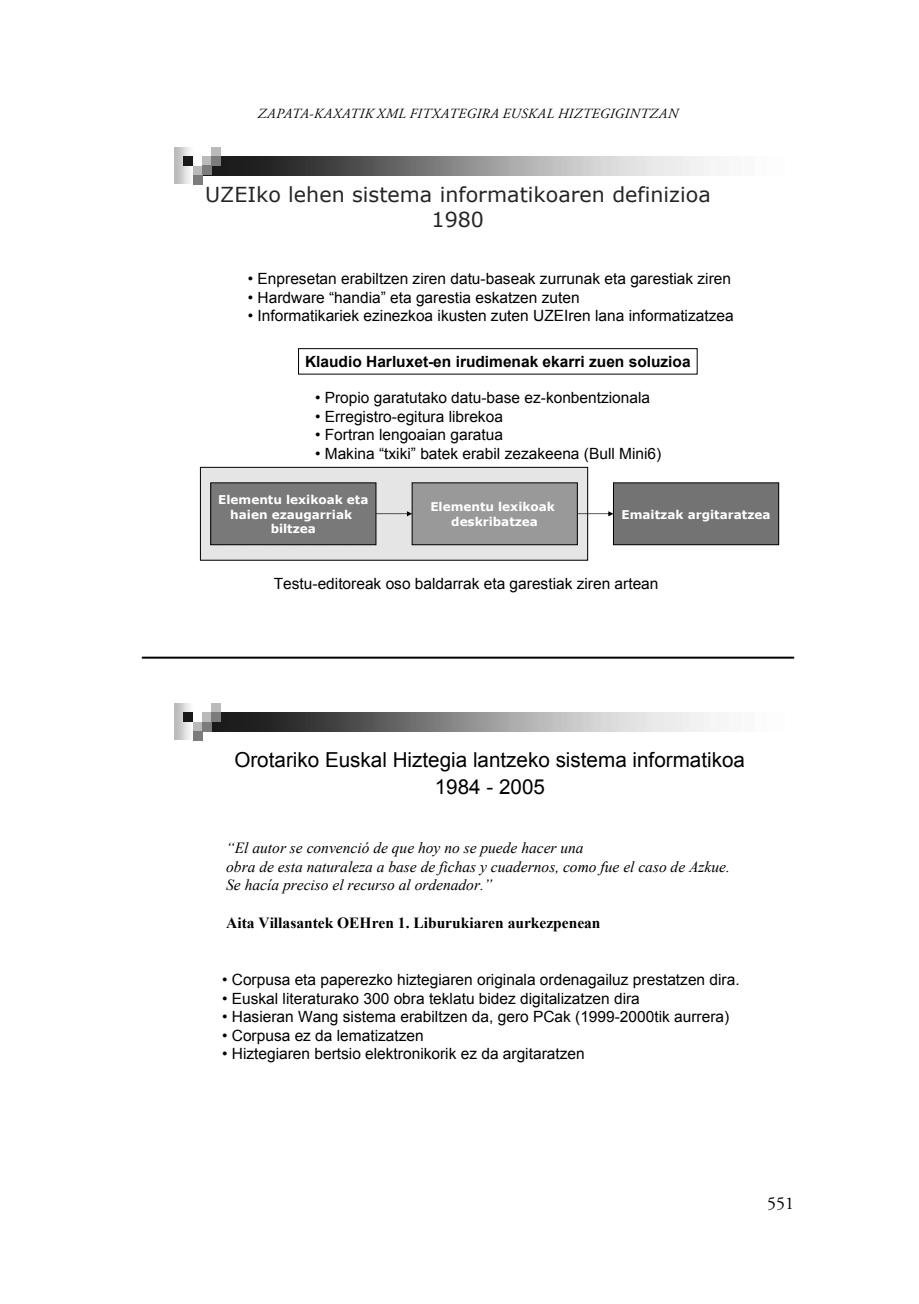
<style>
.page{position:relative;width:919px;height:1304px;background:#fff}
.page>*{position:absolute;margin:0;border:0;box-sizing:border-box;transform-origin:0 0}
.t1{font:20.6px/27.2px "Arial";color:#000;text-align:center}
.t2{font:20.6px/24.8px "Verdana";color:#252525;text-align:center}
.t3{font:18px "Adobe Garamond Pro";color:#000}
.t4{font:15.4px "Arial";color:#000}
.t5{font:italic 15.4px/18.6px "Times New Roman";color:#000}
.t6{font:700 15.4px "Times New Roman";color:#000}
.t7{font:700 15.4px "Arial";color:#000}
.t8{font:italic 14px "Adobe Garamond Pro";letter-spacing:.02em;color:#000}
.t9{font:700 12px/14.4px "Verdana";color:#fff;text-align:center}
</style>
<div class="page">
<img style="left:174px;top:147px;width:19px;height:37px">
<img style="left:202px;top:156px;width:507px;height:19px">
<div style="left:202px;top:157px;width:10px;height:9px;background:#bababa"></div>
<div style="left:212px;top:147px;width:9px;height:10px;background:#bababa"></div>
<div style="left:212px;top:157px;width:9px;height:9px;background:#7c7c7c"></div>
<div style="left:193px;top:166px;width:9px;height:9px;background:#bababa"></div>
<div style="left:183px;top:157px;width:10px;height:9px;background:#191919"></div>
<div style="left:202px;top:166px;width:10px;height:9px;background:#7c7c7c"></div>
<div style="left:193px;top:175px;width:9px;height:9px;background:#7c7c7c"></div>
<div style="left:202px;top:469px;width:384px;height:90px;background:#e5e5e5"></div>
<div style="left:200px;top:467px;width:388px;height:94px;border:1px solid #000"></div>
<div style="left:298px;top:348px;width:399px;height:26px;border:1px solid #000"></div>
<div style="left:211px;top:483px;width:165px;height:62px;background:#797979"></div>
<div style="left:210px;top:482px;width:166px;height:63px;border:1px solid #000"></div>
<div style="left:412px;top:483px;width:165px;height:62px;background:#999"></div>
<div style="left:412px;top:482px;width:165px;height:63px;border:1px solid #000"></div>
<div style="left:613px;top:483px;width:165px;height:62px;background:#737373"></div>
<div style="left:613px;top:482px;width:166px;height:63px;border:1px solid #000"></div>
<svg style="left:375px;top:511px;width:37px;height:5px"></svg>
<svg style="left:577px;top:511px;width:36px;height:5px"></svg>
<img style="left:174px;top:703px;width:19px;height:37px">
<img style="left:212px;top:713px;width:497px;height:18px">
<div style="left:202px;top:713px;width:10px;height:9px;background:#bababa"></div>
<div style="left:212px;top:704px;width:9px;height:9px;background:#bababa"></div>
<div style="left:212px;top:713px;width:9px;height:9px;background:#7c7c7c"></div>
<div style="left:193px;top:722px;width:9px;height:9px;background:#bababa"></div>
<div style="left:183px;top:713px;width:10px;height:9px;background:#191919"></div>
<div style="left:202px;top:722px;width:10px;height:9px;background:#7c7c7c"></div>
<div style="left:193px;top:731px;width:9px;height:9px;background:#7c7c7c"></div>
<hr style="left:142px;top:657px;width:652px;height:2px;background:#000">
<p class="t8" style="left:258px;top:105px;width:421px">ZAPATA-KAXATIK XML FITXATEGIRA EUSKAL HIZTEGIGINTZAN</p>
<h1 class="t2" style="left:205px;top:181px;width:507px">UZEIko lehen sistema informatikoaren definizioa<br>1980</h1>
<p class="t4" style="left:248px;top:269px;width:484px">• Enpresetan erabiltzen ziren datu-baseak zurrunak eta garestiak ziren</p>
<p class="t4" style="left:248px;top:287px;width:333px">• Hardware “handia” eta garestia eskatzen zuten</p>
<p class="t4" style="left:248px;top:306px;width:487px">• Informatikariek ezinezkoa ikusten zuten UZEIren lana informatizatzea</p>
<p class="t7" style="left:305px;top:352px;width:387px">Klaudio Harluxet-en irudimenak ekarri zuen soluzioa</p>
<p class="t4" style="left:315px;top:387px;width:336px">• Propio garatutako datu-base ez-konbentzionala</p>
<p class="t4" style="left:315px;top:406px;width:189px">• Erregistro-egitura librekoa</p>
<p class="t4" style="left:315px;top:425px;width:189px">• Fortran lengoaian garatua</p>
<p class="t4" style="left:315px;top:443px;width:348px">• Makina “txiki” batek erabil zezakeena (Bull Mini6)</p>
<p class="t9" style="left:218px;top:492px;width:152px">Elementu lexikoak eta haien ezaugarriak biltzea</p>
<p class="t9" style="left:430px;top:499px;width:126px">Elementu lexikoak deskribatzea</p>
<p class="t9" style="left:621px;top:507px;width:150px">Emaitzak argitaratzea</p>
<p class="t4" style="left:274px;top:573px;width:386px">Testu-editoreak oso baldarrak eta garestiak ziren artean</p>
<h1 class="t1" style="left:234px;top:746px;width:512px">Orotariko Euskal Hiztegia lantzeko sistema informatikoa<br>1984 - 2005</h1>
<p class="t5" style="left:226px;top:838px;width:505px">“El autor se convenció de que hoy no se puede hacer una<br>obra de esta naturaleza a base de fichas y cuadernos, como fue el caso de Azkue.<br>Se hacía preciso el recurso al ordenador.”</p>
<p class="t6" style="left:226px;top:912px;width:376px">Aita Villasantek OEHren 1. Liburukiaren aurkezpenean</p>
<p class="t4" style="left:222px;top:969px;width:519px">• Corpusa eta paperezko hiztegiaren originala ordenagailuz prestatzen dira.</p>
<p class="t4" style="left:222px;top:988px;width:419px">• Euskal literaturako 300 obra teklatu bidez digitalizatzen dira</p>
<p class="t4" style="left:222px;top:1007px;width:508px">• Hasieran Wang sistema erabiltzen da, gero PCak (1999-2000tik aurrera)</p>
<p class="t4" style="left:222px;top:1025px;width:203px">• Corpusa ez da lematizatzen</p>
<p class="t4" style="left:222px;top:1044px;width:364px">• Hiztegiaren bertsio elektronikorik ez da argitaratzen</p>
<p class="t3" style="left:767px;top:1193px;width:28px">551</p>
</div>
